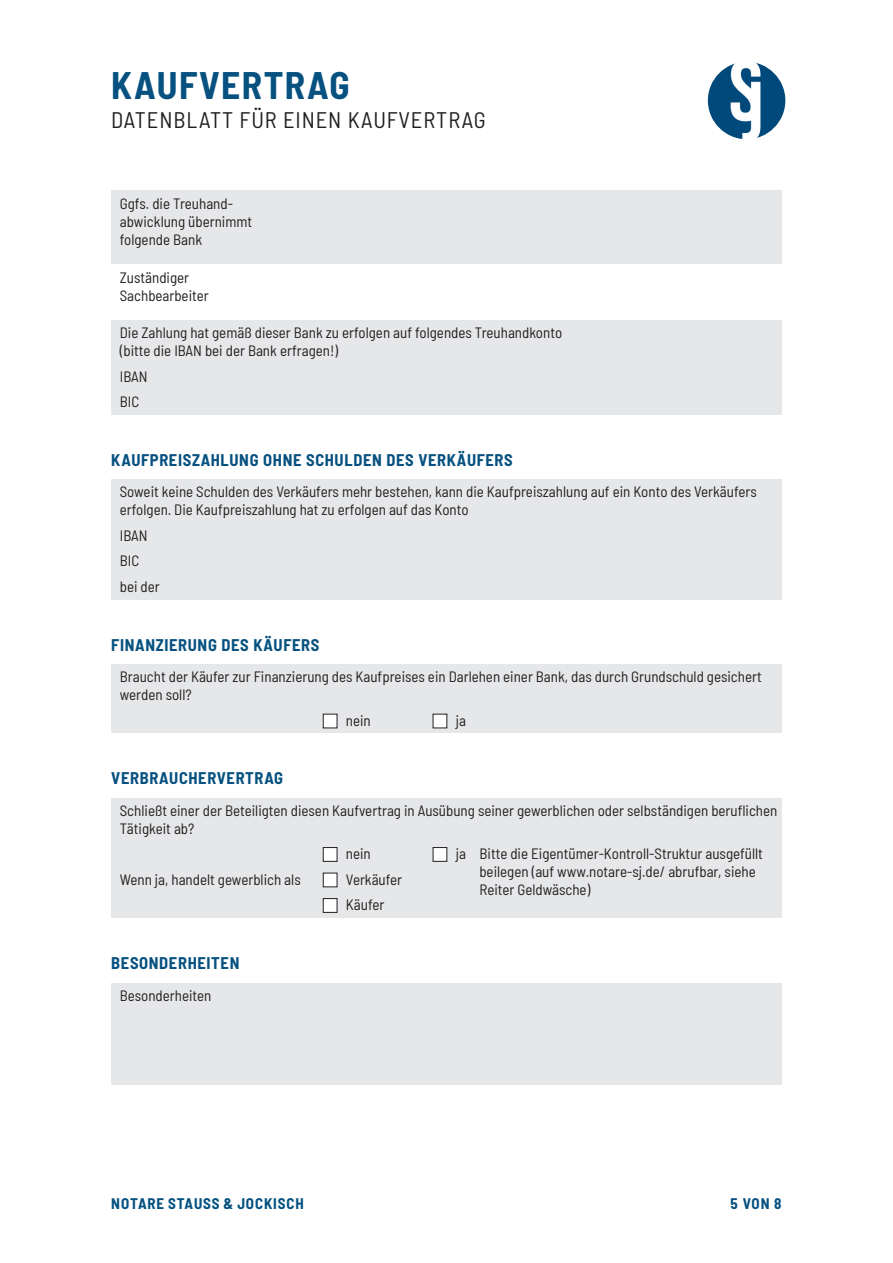
<style>
.page{position:relative;width:893px;height:1263px;background:#fff}
.page>*{position:absolute;margin:0;border:0;box-sizing:border-box;transform-origin:0 0}
.t1{font:700 semi-condensed 37.5px "Barlow";letter-spacing:.04em;color:#075180}
.t2{font:semi-condensed 22.5px "Barlow";letter-spacing:.04em;color:#231f20}
.t3{font:700 semi-condensed 16.5px "Barlow";letter-spacing:.04em;color:#075180}
.t4{font:semi-condensed 15px/18px "Barlow";color:#231f20}
.t5{font:700 semi-condensed 15px "Barlow";letter-spacing:.06em;color:#025080}
.t6{font:700 semi-condensed 15px "Barlow";color:#075180}
</style>
<div class="page">
<img style="left:708px;top:62px;width:77px;height:77px;border-radius:39px">
<div style="left:111px;top:190px;width:671px;height:74px;background:#e6e7e9"></div>
<div style="left:111px;top:321px;width:671px;height:43px;background:#e6e7e9"></div>
<div style="left:111px;top:364px;width:671px;height:25px;background:#e6e7e9"></div>
<div style="left:111px;top:389px;width:671px;height:26px;background:#e6e7e9"></div>
<div style="left:111px;top:480px;width:671px;height:43px;background:#e6e7e9"></div>
<div style="left:111px;top:523px;width:671px;height:25px;background:#e6e7e9"></div>
<div style="left:111px;top:548px;width:671px;height:26px;background:#e6e7e9"></div>
<div style="left:111px;top:574px;width:671px;height:25px;background:#e6e7e9"></div>
<div style="left:111px;top:664px;width:671px;height:44px;background:#e6e7e9"></div>
<div style="left:111px;top:708px;width:671px;height:25px;background:#e6e7e9"></div>
<div style="left:323px;top:714px;width:14px;height:14px;background:#fff"></div>
<div style="left:323px;top:714px;width:14px;height:14px;border:1px solid #231f20"></div>
<div style="left:433px;top:714px;width:14px;height:14px;background:#fff"></div>
<div style="left:111px;top:798px;width:671px;height:43px;background:#e6e7e9"></div>
<div style="left:111px;top:841px;width:671px;height:25px;background:#e6e7e9"></div>
<div style="left:323px;top:847px;width:14px;height:14px;background:#fff"></div>
<div style="left:323px;top:847px;width:14px;height:15px;border:1px solid #231f20"></div>
<div style="left:433px;top:847px;width:14px;height:14px;background:#fff"></div>
<div style="left:433px;top:847px;width:14px;height:15px;border:1px solid #231f20"></div>
<div style="left:111px;top:866px;width:671px;height:26px;background:#e6e7e9"></div>
<div style="left:111px;top:892px;width:671px;height:26px;background:#e6e7e9"></div>
<div style="left:323px;top:898px;width:14px;height:14px;background:#fff"></div>
<div style="left:323px;top:898px;width:14px;height:15px;border:1px solid #231f20"></div>
<div style="left:323px;top:873px;width:14px;height:14px;background:#fff"></div>
<div style="left:323px;top:873px;width:14px;height:14px;border:1px solid #231f20"></div>
<div style="left:111px;top:983px;width:671px;height:25px;background:#e6e7e9"></div>
<div style="left:111px;top:1008px;width:671px;height:77px;background:#e6e7e9"></div>
<h1 class="t1" style="left:111px;top:59px;width:240px">KAUFVERTRAG</h1>
<h2 class="t2" style="left:111px;top:103px;width:376px">DATENBLATT FÜR EINEN KAUFVERTRAG</h2>
<p class="t4" style="left:120px;top:194px;width:134px">Ggfs. die Treuhand&shy;abwicklung übernimmt folgende Bank</p>
<p class="t4" style="left:120px;top:268px;width:90px">Zuständiger<br>Sachbearbeiter</p>
<p class="t4" style="left:120px;top:323px;width:444px">Die Zahlung hat gemäß dieser Bank zu erfolgen auf folgendes Treuhandkonto (bitte die IBAN bei der Bank erfragen!)</p>
<p class="t4" style="left:120px;top:362px;width:29px;line-height:25.5px">IBAN<br>BIC</p>
<p class="t3" style="left:111px;top:448px;width:403px">KAUFPREISZAHLUNG OHNE SCHULDEN DES VERKÄUFERS</p>
<p class="t4" style="left:120px;top:482px;width:638px">Soweit keine Schulden des Verkäufers mehr bestehen, kann die Kaufpreiszahlung auf ein Konto des Verkäufers erfolgen. Die Kaufpreiszahlung hat zu erfolgen auf das Konto</p>
<p class="t4" style="left:120px;top:521px;width:41px;line-height:25.5px">IBAN<br>BIC bei der</p>
<p class="t3" style="left:111px;top:633px;width:210px">FINANZIERUNG DES KÄUFERS</p>
<p class="t4" style="left:120px;top:667px;width:643px">Braucht der Käufer zur Finanzierung des Kaufpreises ein Darlehen einer Bank, das durch Grundschuld gesichert werden soll?</p>
<p class="t3" style="left:111px;top:766px;width:173px">VERBRAUCHERVERTRAG</p>
<p class="t4" style="left:346px;top:710px;width:26px">nein</p>
<p class="t4" style="left:456px;top:710px;width:12px">ja</p>
<p class="t4" style="left:120px;top:800px;width:659px">Schließt einer der Beteiligten diesen Kaufvertrag in Ausübung seiner gewerblichen oder selbständigen beruflichen<br>Tätigkeit ab?</p>
<p class="t4" style="left:120px;top:869px;width:182px">Wenn ja, handelt gewerblich als</p>
<p class="t3" style="left:111px;top:951px;width:130px">BESONDERHEITEN</p>
<p class="t4" style="left:120px;top:985px;width:93px">Besonderheiten</p>
<p class="t4" style="left:346px;top:843px;width:26px">nein</p>
<p class="t4" style="left:456px;top:843px;width:12px">ja</p>
<p class="t4" style="left:346px;top:869px;width:58px">Verkäufer</p>
<p class="t4" style="left:346px;top:895px;width:40px">Käufer</p>
<p class="t4" style="left:479px;top:844px;width:285px">Bitte die Eigentümer-Kontroll-Struktur ausgefüllt beilegen (auf www.notare-sj.de/ abrufbar, siehe<br>Reiter Geldwäsche)</p>
<p class="t5" style="left:111px;top:1193px;width:194px">NOTARE STAUSS &amp; JOCKISCH</p>
<p class="t6" style="left:731px;top:1193px;width:53px">5 VON 8</p>
</div>
